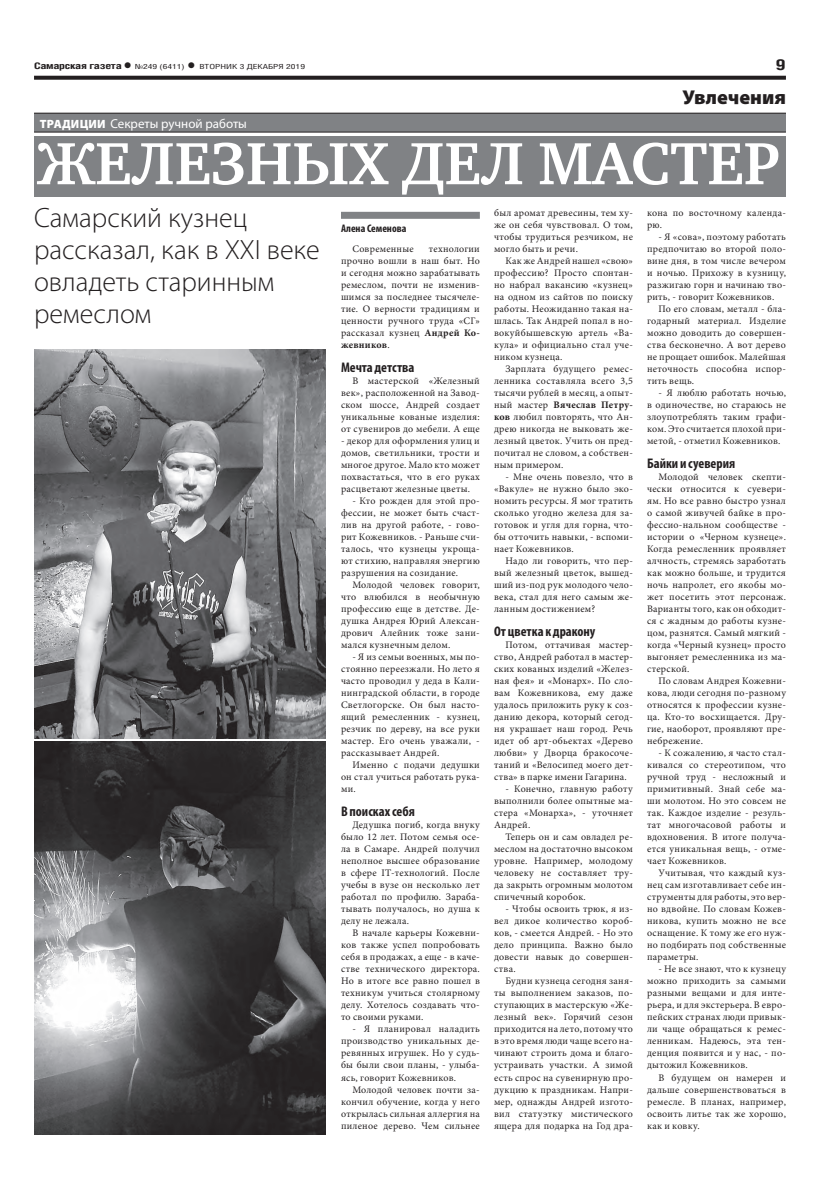
<style>
.page{position:relative;width:820px;height:1191px;background:#fff}
.page>*{position:absolute;margin:0;border:0;box-sizing:border-box;transform-origin:0 0}
.ЗАГОЛОВОК{font:700 61px "Charter C";color:#fff}
.ПОДЗАГОЛОВОК{font:300 28px/32px "Myriad Pro";color:#231f20}
.КОЛОНТИТУЛ{font:900 20px "Myriad Pro";color:#231f20}
.t1{font:700 15px "Helios Cond";color:#231f20;scale:1.4 1}
.ЗАГ_в_ТЕКСТЕ{font:700 condensed 14px "Myriad Pro";color:#231f20}
.РУБРИКА{font:13px "Myriad Pro";color:#fff}
.АВТОР_чб__копия{font:700 condensed 11px "Myriad Pro";color:#231f20}
.ОСНОВНОЙ{font:10px/12px "Minion Pro";letter-spacing:.025em;color:#231f20;text-align:justify}
.t2{font:700 9px "Helios Cond";letter-spacing:-.02em;color:#231f20;scale:1.4 1}
.t3{font:7px "Helios Cond";color:#231f20;scale:1.4 1}
.s1{font-size:16px}
.s2{font-weight:700;font-size:16px}
.s3{font-weight:900;font-size:12px}
.s4{font-weight:700}
</style>
<div class="page">
<svg style="left:34px;top:76px;width:751px;height:4px;background:#322f2f"></svg>
<div style="left:34px;top:136px;width:751px;height:60px;background:#808285"></div>
<img style="left:34px;top:349px;width:292px;height:389px">
<div style="left:34px;top:113px;width:751px;height:19px;background:#808285"></div>
<hr style="left:34px;top:113px;width:751px;height:1px;background:#231f20">
<hr style="left:34px;top:132px;width:751px;height:1px;background:#231f20">
<div style="left:341px;top:212px;width:138px;height:7px;background:#808285"></div>
<img style="left:34px;top:741px;width:292px;height:393px">
<p class="t2" style="left:34px;top:61px;width:71px">Самарская газета<span class="s1">•</span></p>
<p class="t3" style="left:135px;top:63px;width:123px">№249 (6411) <span class="s2">•</span> ВТОРНИК 3 ДЕКАБРЯ 2019</p>
<p class="t1" style="left:775px;top:55px;width:9px">9</p>
<p class="РУБРИКА" style="left:40px;top:115px;width:208px"><span class="s3">ТРАДИЦИИ</span> Секреты ручной работы</p>
<p class="КОЛОНТИТУЛ" style="left:682px;top:86px;width:105px">Увлечения</p>
<p class="ЗАГОЛОВОК" style="left:37px;top:130px;width:743px">ЖЕЛЕЗНЫХ ДЕЛ МАСТЕР</p>
<p class="ПОДЗАГОЛОВОК" style="left:34px;top:202px;width:287px">Самарский кузнец рассказал, как в XXI веке овладеть старинным ремеслом</p>
<p class="ОСНОВНОЙ" style="left:494px;top:207px;width:140px">был аромат древесины, тем ху&shy;же он себя чувствовал. О том, чтобы трудиться резчиком, не могло быть и речи.</p>
<p class="ОСНОВНОЙ" style="left:494px;top:255px;width:140px;text-indent:11px">Как же Андрей нашел «свою» профессию? Просто спонтан&shy;но набрал вакансию «кузнец» на одном из сайтов по поиску работы. Неожиданно такая на&shy;шлась. Так Андрей попал в но&shy;вокуйбышевскую артель «Ва&shy;кула» и официально стал уче&shy;ником кузнеца.</p>
<p class="ОСНОВНОЙ" style="left:494px;top:363px;width:140px;text-indent:11px">Зарплата будущего ремес&shy;ленника составляла всего 3,5 тысячи рублей в месяц, а опыт&shy;ный мастер <span class="s4">Вячеслав Петру&shy;ков</span> любил повторять, что Ан&shy;дрею никогда не выковать же&shy;лезный цветок. Учить он пред&shy;почитал не словом, а собствен&shy;ным примером.</p>
<p class="ОСНОВНОЙ" style="left:494px;top:471px;width:140px;text-indent:11px">- Мне очень повезло, что в «Вакуле» не нужно было эко&shy;номить ресурсы. Я мог тратить сколько угодно железа для за&shy;готовок и угля для горна, что&shy;бы отточить навыки, - вспоми&shy;нает Кожевников.</p>
<p class="ОСНОВНОЙ" style="left:494px;top:555px;width:140px;text-indent:11px">Надо ли говорить, что пер&shy;вый железный цветок, вышед&shy;ший из-под рук молодого чело&shy;века, стал для него самым же&shy;ланным достижением?</p>
<p class="ЗАГ_в_ТЕКСТЕ" style="left:494px;top:623px;width:103px">От цветка к дракону</p>
<p class="ОСНОВНОЙ" style="left:494px;top:639px;width:140px;text-indent:11px">Потом, оттачивая мастер&shy;ство, Андрей работал в мастер&shy;ских кованых изделий «Желез&shy;ная фея» и «Монарх». По сло&shy;вам Кожевникова, ему даже удалось приложить руку к соз&shy;данию декора, который сегод&shy;ня украшает наш город. Речь идет об арт-обьектах «Дерево любви» у Дворца бракосоче&shy;таний и «Велосипед моего дет&shy;ства» в парке имени Гагарина.</p>
<p class="ОСНОВНОЙ" style="left:494px;top:783px;width:140px;text-indent:11px">- Конечно, главную работу выполнили более опытные ма&shy;стера «Монарха», - уточняет Андрей.</p>
<p class="ОСНОВНОЙ" style="left:494px;top:831px;width:140px;text-indent:11px">Теперь он и сам овладел ре&shy;меслом на достаточно высоком уровне. Например, молодому человеку не составляет тру&shy;да закрыть огромным молотом спичечный коробок.</p>
<p class="ОСНОВНОЙ" style="left:494px;top:903px;width:140px;text-indent:11px">- Чтобы освоить трюк, я из&shy;вел дикое количество короб&shy;ков, - смеется Андрей. - Но это дело принципа. Важно было довести навык до совершен&shy;ства.</p>
<p class="ОСНОВНОЙ" style="left:494px;top:975px;width:140px;text-indent:11px">Будни кузнеца сегодня заня&shy;ты выполнением заказов, по&shy;ступающих в мастерскую «Же&shy;лезный век». Горячий сезон приходится на лето, потому что в это время люди чаще всего на&shy;чинают строить дома и благо&shy;устраивать участки. А зимой есть спрос на сувенирную про&shy;дукцию к праздникам. Напри&shy;мер, однажды Андрей изгото&shy;вил статуэтку мистического ящера для подарка на Год дра-</p>
<p class="ОСНОВНОЙ" style="left:646px;top:207px;width:140px">кона по восточному календа&shy;рю.</p>
<p class="ОСНОВНОЙ" style="left:646px;top:231px;width:140px;text-indent:11px">- Я «сова», поэтому работать предпочитаю во второй поло&shy;вине дня, в том числе вечером и ночью. Прихожу в кузницу, разжигаю горн и начинаю тво&shy;рить, - говорит Кожевников.</p>
<p class="ОСНОВНОЙ" style="left:646px;top:303px;width:140px;text-indent:11px">По его словам, металл - бла&shy;годарный материал. Изделие можно доводить до совершен&shy;ства бесконечно. А вот дерево не прощает ошибок. Малейшая неточность способна испор&shy;тить вещь.</p>
<p class="ОСНОВНОЙ" style="left:646px;top:387px;width:140px;text-indent:11px">- Я люблю работать ночью, в одиночестве, но стараюсь не злоупотреблять таким графи&shy;ком. Это считается плохой при&shy;метой, - отметил Кожевников.</p>
<p class="ЗАГ_в_ТЕКСТЕ" style="left:646px;top:455px;width:90px">Байки и суеверия</p>
<p class="ОСНОВНОЙ" style="left:646px;top:471px;width:140px;text-indent:11px">Молодой человек скепти&shy;чески относится к суевери&shy;ям. Но все равно быстро узнал о самой живучей байке в про&shy;фессио-нальном сообществе - истории о «Черном кузнеце».<br>Когда ремесленник проявляет алчность, стремясь заработать как можно больше, и трудится ночь напролет, его якобы мо&shy;жет посетить этот персонаж.<br>Варианты того, как он обходит&shy;ся с жадным до работы кузне&shy;цом, разнятся. Самый мягкий - когда «Черный кузнец» просто выгоняет ремесленника из ма&shy;стерской.</p>
<p class="ОСНОВНОЙ" style="left:646px;top:675px;width:140px;text-indent:11px">По словам Андрея Кожевни&shy;кова, люди сегодня по-разному относятся к профессии кузне&shy;ца. Кто-то восхищается. Дру&shy;гие, наоборот, проявляют пре&shy;небрежение.</p>
<p class="ОСНОВНОЙ" style="left:646px;top:747px;width:140px;text-indent:11px">- К сожалению, я часто стал&shy;кивался со стереотипом, что ручной труд - несложный и примитивный. Знай себе ма&shy;ши молотом. Но это совсем не так. Каждое изделие - резуль&shy;тат многочасовой работы и вдохновения. В итоге получа&shy;ется уникальная вещь, - отме&shy;чает Кожевников.</p>
<p class="ОСНОВНОЙ" style="left:646px;top:867px;width:140px;text-indent:11px">Учитывая, что каждый куз&shy;нец сам изготавливает себе ин&shy;струменты для работы, это вер&shy;но вдвойне. По словам Кожев&shy;никова, купить можно не все оснащение. К тому же его нуж&shy;но подбирать под собственные параметры.</p>
<p class="ОСНОВНОЙ" style="left:646px;top:963px;width:140px;text-indent:11px">- Не все знают, что к кузнецу можно приходить за самыми разными вещами и для инте&shy;рьера, и для экстерьера. В евро&shy;пейских странах люди привык&shy;ли чаще обращаться к ремес&shy;ленникам. Надеюсь, эта тен&shy;денция появится и у нас, - по&shy;дытожил Кожевников.</p>
<p class="ОСНОВНОЙ" style="left:646px;top:1071px;width:140px;text-indent:11px">В будущем он намерен и дальше совершенствоваться в ремесле. В планах, например, освоить литье так же хорошо, как и ковку.</p>
<p class="АВТОР_чб__копия" style="left:341px;top:222px;width:67px">Алена Семенова</p>
<p class="ОСНОВНОЙ" style="left:352px;top:243px;width:63px">Современные</p>
<p class="ОСНОВНОЙ" style="left:341px;top:243px;width:140px;text-indent:88px">технологии прочно вошли в наш быт. Но и сегодня можно зарабатывать ремеслом, почти не изменив&shy;шимся за последнее тысячеле&shy;тие. О верности традициям и ценности ручного труда «СГ» рассказал кузнец <span class="s4">Андрей Ко&shy;жевников</span>.</p>
<p class="ЗАГ_в_ТЕКСТЕ" style="left:341px;top:359px;width:75px">Мечта детства</p>
<p class="ОСНОВНОЙ" style="left:341px;top:375px;width:140px;text-indent:11px">В мастерской «Железный век», расположенной на Завод&shy;ском шоссе, Андрей создает уникальные кованые изделия: от сувениров до мебели. А еще</p>
<p class="ОСНОВНОЙ" style="left:341px;top:435px;width:140px">- декор для оформления улиц и домов, светильники, трости и многое другое. Мало кто может похвастаться, что в его руках расцветают железные цветы.</p>
<p class="ОСНОВНОЙ" style="left:341px;top:495px;width:140px;text-indent:11px">- Кто рожден для этой про&shy;фессии, не может быть счаст&shy;лив на другой работе, - гово&shy;рит Кожевников. - Раньше счи&shy;талось, что кузнецы укроща&shy;ют стихию, направляя энергию разрушения на созидание.</p>
<p class="ОСНОВНОЙ" style="left:341px;top:579px;width:140px;text-indent:11px">Молодой человек говорит, что влюбился в необычную профессию еще в детстве. Де&shy;душка Андрея Юрий Алексан&shy;дрович Алейник тоже зани&shy;мался кузнечным делом.</p>
<p class="ОСНОВНОЙ" style="left:341px;top:651px;width:140px;text-indent:11px">- Я из семьи военных, мы по&shy;стоянно переезжали. Но лето я часто проводил у деда в Кали&shy;нинградской области, в городе Светлогорске. Он был насто&shy;ящий ремесленник - кузнец, резчик по дереву, на все руки мастер. Его очень уважали, - рассказывает Андрей.</p>
<p class="ОСНОВНОЙ" style="left:341px;top:759px;width:140px;text-indent:11px">Именно с подачи дедушки он стал учиться работать рука&shy;ми.</p>
<p class="ЗАГ_в_ТЕКСТЕ" style="left:341px;top:803px;width:75px">В поисках себя</p>
<p class="ОСНОВНОЙ" style="left:341px;top:819px;width:140px;text-indent:11px">Дедушка погиб, когда внуку было 12 лет. Потом семья осе&shy;ла в Самаре. Андрей получил неполное высшее образование в сфере IT-технологий. После учебы в вузе он несколько лет работал по профилю. Зараба&shy;тывать получалось, но душа к делу не лежала.</p>
<p class="ОСНОВНОЙ" style="left:341px;top:927px;width:140px;text-indent:11px">В начале карьеры Кожевни&shy;ков также успел попробовать себя в продажах, а еще - в каче&shy;стве технического директора.<br>Но в итоге все равно пошел в техникум учиться столярному делу. Хотелось создавать что&shy;то своими руками.</p>
<p class="ОСНОВНОЙ" style="left:341px;top:1023px;width:140px;text-indent:11px">- Я планировал наладить производство уникальных де&shy;ревянных игрушек. Но у судь&shy;бы были свои планы, - улыба&shy;ясь, говорит Кожевников.</p>
<p class="ОСНОВНОЙ" style="left:341px;top:1083px;width:140px;text-indent:11px">Молодой человек почти за&shy;кончил обучение, когда у него открылась сильная аллергия на пиленое дерево. Чем сильнее</p>
</div>
